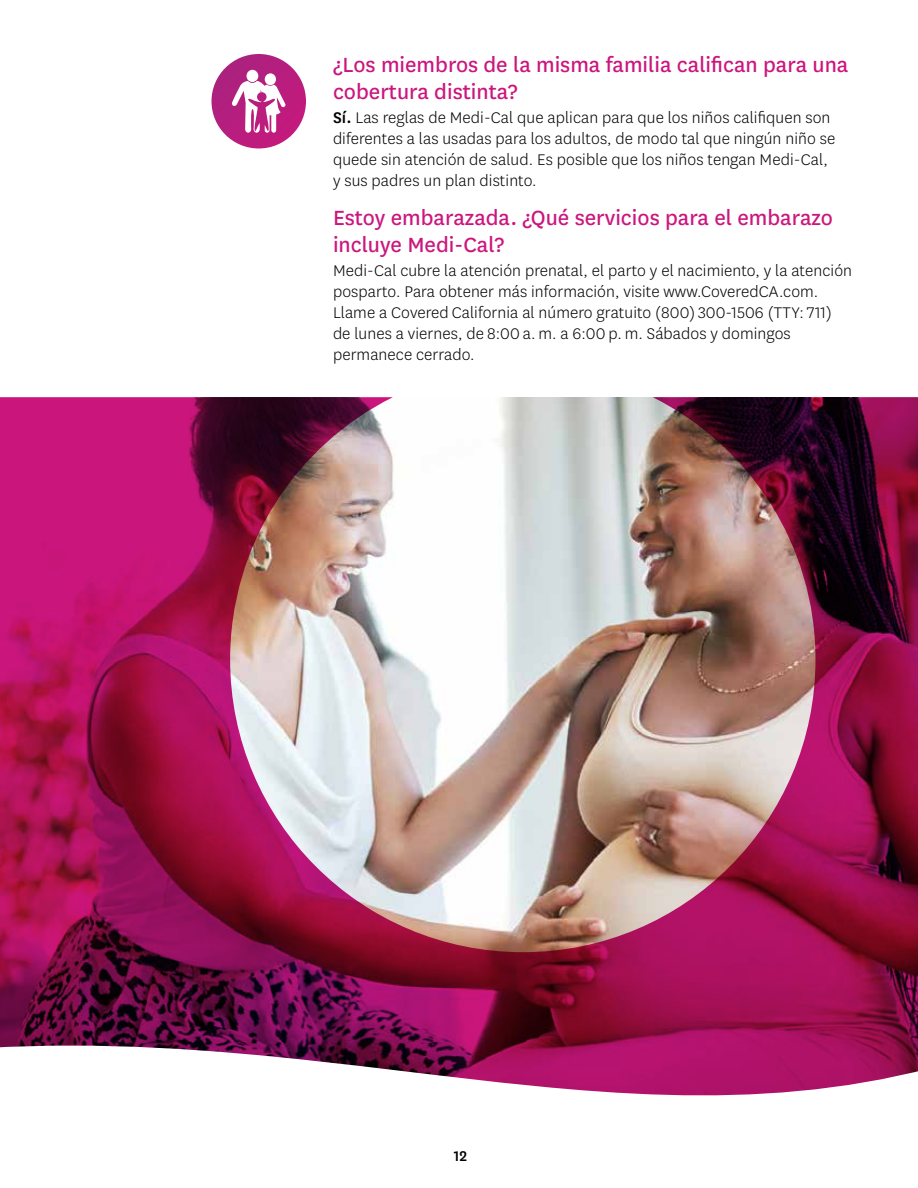
<style>
.page{position:relative;width:918px;height:1188px;background:#fff}
.page>*{position:absolute;margin:0;border:0;box-sizing:border-box;transform-origin:0 0}
.t1{font:24px/27px "Centene Sans";color:#cb167d}
.t2{font:300 18px/21px "Centene Sans";letter-spacing:.005em;color:#000}
.t3{font:500 16.5px "Centene Sans";color:#000}
.s1{font-weight:500}
</style>
<div class="page">
<svg style="left:212px;top:54px;width:94px;height:95px"></svg>
<svg style="left:232px;top:70px;width:54px;height:63px"></svg>
<img style="left:0;top:397px;width:918px;height:649px">
<svg style="left:0;top:1046px;width:918px;height:50px"></svg>
<h3 class="t1" style="left:333px;top:50px;width:517px">¿Los miembros de la misma familia califican para una cobertura distinta?</h3>
<p class="t2" style="left:333px;top:106px;width:504px"><span class="s1">Sí.</span> Las reglas de Medi‑Cal que aplican para que los niños califiquen son diferentes a las usadas para los adultos, de modo tal que ningún niño se quede sin atención de salud. Es posible que los niños tengan Medi‑Cal, y sus padres un plan distinto.</p>
<h3 class="t1" style="left:333px;top:203px;width:501px">Estoy embarazada. ¿Qué servicios para el embarazo incluye Medi‑Cal?</h3>
<p class="t2" style="left:333px;top:259px;width:521px">Medi‑Cal cubre la atención prenatal, el parto y el nacimiento, y la atención posparto. Para obtener más información, visite www.CoveredCA.com.<br>Llame a Covered California al número gratuito (800) 300‑1506 (TTY: 711) de lunes a viernes, de 8:00 a. m. a 6:00 p. m. Sábados y domingos permanece cerrado.</p>
<p class="t3" style="left:454px;top:1145px;width:15px">12</p>
</div>
